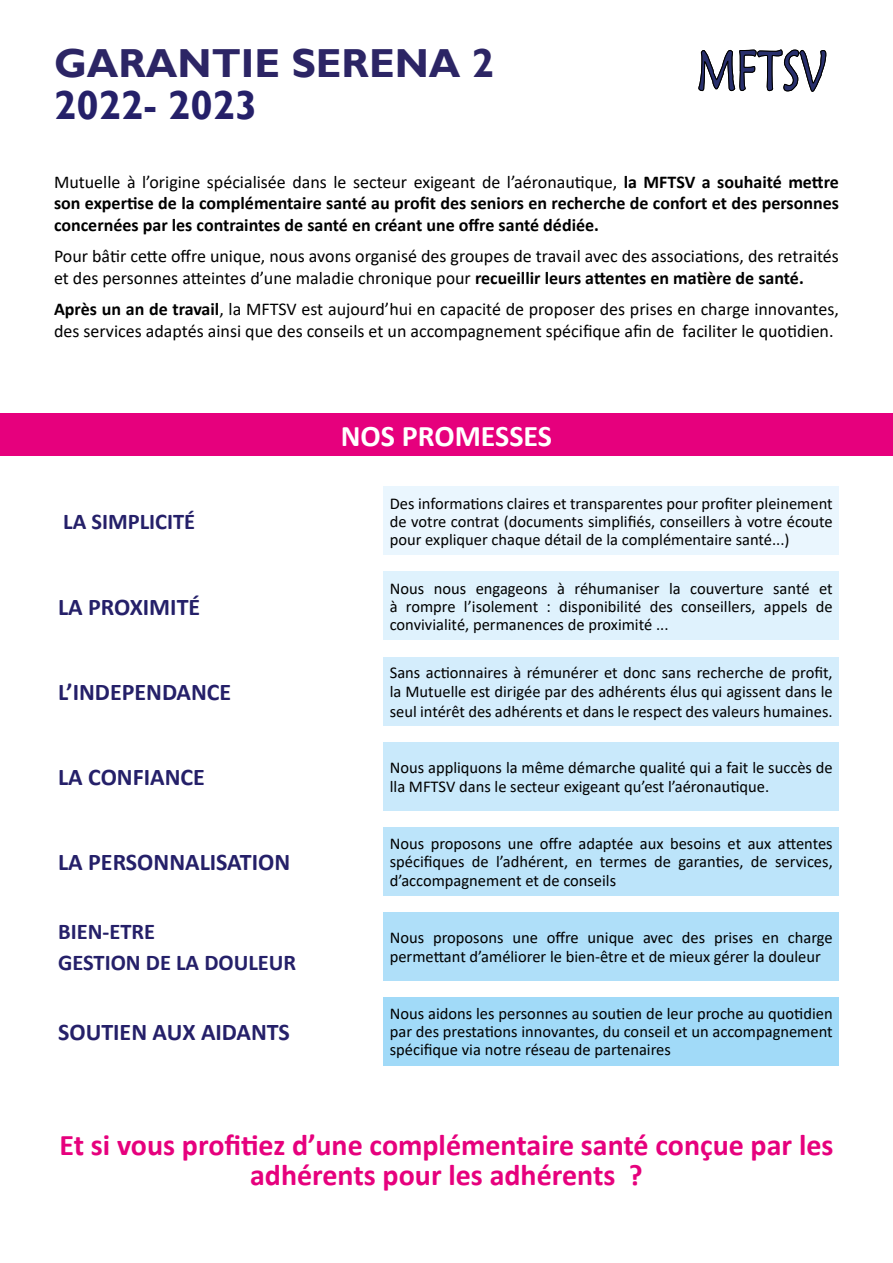
<style>
.page{position:relative;width:893px;height:1263px;background:#fff}
.page>*{position:absolute;margin:0;border:0;box-sizing:border-box;transform-origin:0 0}
.t1{font:700 40.5px "Gill Sans";color:#2c2565}
.t2{font:700 40.5px "Gill Sans";color:#252069}
.t3{font:700 30px/30px "Calibri";color:#e6007d;text-align:center}
.t4{font:700 30px "Calibri";color:#fff}
.t5{font:700 24px "Calibri";color:#252069}
.t6{font:700 22.5px/31.2px "Calibri";color:#252069}
.t7{font:18px/21.6px "Calibri";color:#000}
.t8{font:700 18px/21.6px "Calibri";color:#000;text-align:justify}
.t9{font:16.5px/18px "Calibri";color:#000;text-align:justify}
.s1{font-weight:400}
.s2{font-weight:700}
</style>
<div class="page">
<div style="left:384px;top:487px;width:455px;height:68px;background:#eaf6fe"></div>
<div style="left:384px;top:572px;width:455px;height:68px;background:#dff2fd"></div>
<div style="left:384px;top:657px;width:455px;height:68px;background:#d4edfc"></div>
<div style="left:384px;top:742px;width:455px;height:68px;background:#c9e9fb"></div>
<div style="left:384px;top:827px;width:455px;height:68px;background:#bce4fa"></div>
<div style="left:384px;top:912px;width:455px;height:68px;background:#afdff9"></div>
<div style="left:384px;top:997px;width:455px;height:68px;background:#a1daf8"></div>
<div style="left:0;top:414px;width:893px;height:42px;background:#e6007d"></div>
<svg style="left:698px;top:49px;width:128px;height:43px"></svg>
<h1 class="t1" style="left:54px;top:39px;width:442px">GARANTIE SERENA 2</h1>
<h1 class="t2" style="left:54px;top:81px;width:205px">2022- 2023</h1>
<p class="t8" style="left:54px;top:171px;width:786px"><span class="s1">Mutuelle à l’origine spécialisée dans le secteur exigeant de l’aéronautique,</span> la MFTSV a souhaité mettre son expertise de la complémentaire santé au profit des seniors en recherche de confort et des personnes concernées par les contraintes de santé en créant une offre santé dédiée.</p>
<p class="t7" style="left:54px;top:245px;width:786px">Pour bâtir cette offre unique, nous avons organisé des groupes de travail avec des associations, des retraités et des personnes atteintes d’une maladie chronique pour <span class="s2">recueillir leurs attentes en matière de santé.</span></p>
<p class="t7" style="left:54px;top:298px;width:786px"><span class="s2">Après un an de travail</span>, la MFTSV est aujourd’hui en capacité de proposer des prises en charge innovantes, des services adaptés ainsi que des conseils et un accompagnement spécifique afin de faciliter le quotidien.</p>
<h3 class="t6" style="left:63px;top:506px;width:134px">LA SIMPLICITÉ</h3>
<h3 class="t5" style="left:58px;top:590px;width:144px">LA PROXIMITÉ</h3>
<h3 class="t5" style="left:58px;top:675px;width:175px">L’INDEPENDANCE</h3>
<h2 class="t4" style="left:341px;top:415px;width:213px">NOS PROMESSES</h2>
<p class="t9" style="left:390px;top:494px;width:444px">Des informations claires et transparentes pour profiter pleinement de votre contrat (documents simplifiés, conseillers à votre écoute pour expliquer chaque détail de la complémentaire santé...)</p>
<p class="t9" style="left:390px;top:579px;width:444px">Nous nous engageons à réhumaniser la couverture santé et à rompre l’isolement : disponibilité des conseillers, appels de convivialité, permanences de proximité ...</p>
<p class="t9" style="left:390px;top:662px;width:444px;line-height:19.5px">Sans actionnaires à rémunérer et donc sans recherche de profit, la Mutuelle est dirigée par des adhérents élus qui agissent dans le seul intérêt des adhérents et dans le respect des valeurs humaines.</p>
<h3 class="t5" style="left:58px;top:760px;width:148px">LA CONFIANCE</h3>
<p class="t9" style="left:390px;top:757px;width:444px;line-height:19.5px">Nous appliquons la même démarche qualité qui a fait le succès de lla MFTSV dans le secteur exigeant qu’est l’aéronautique.</p>
<h3 class="t5" style="left:58px;top:845px;width:234px">LA PERSONNALISATION</h3>
<p class="t9" style="left:390px;top:834px;width:444px">Nous proposons une offre adaptée aux besoins et aux attentes spécifiques de l’adhérent, en termes de garanties, de services,</p>
<p class="t9" style="left:390px;top:871px;width:228px">d’accompagnement et de conseils</p>
<h3 class="t6" style="left:58px;top:916px;width:240px">BIEN-ETRE<br>GESTION DE LA DOULEUR</h3>
<p class="t9" style="left:390px;top:927px;width:444px;line-height:19.5px">Nous proposons une offre unique avec des prises en charge permettant d’améliorer le bien-être et de mieux gérer la douleur</p>
<h3 class="t5" style="left:58px;top:1015px;width:233px">SOUTIEN AUX AIDANTS</h3>
<p class="t9" style="left:390px;top:1004px;width:444px">Nous aidons les personnes au soutien de leur proche au quotidien par des prestations innovantes, du conseil et un accompagnement spécifique via notre réseau de partenaires</p>
<h2 class="t3" style="left:60px;top:1129px;width:775px">Et si vous profitiez d’une complémentaire santé conçue par les adhérents pour les adhérents ?</h2>
</div>
